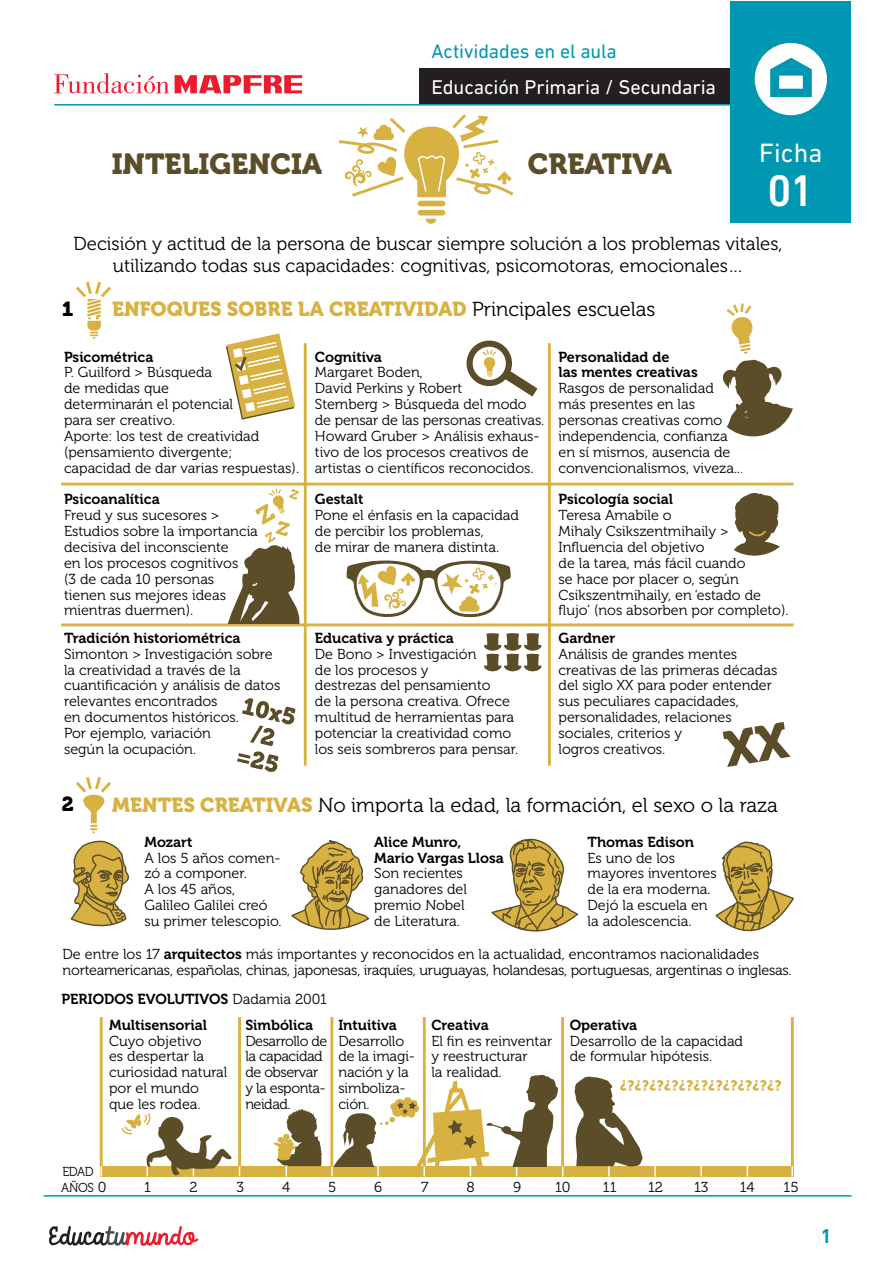
<style>
.page{position:relative;width:893px;height:1263px;background:#fff}
.page>*{position:absolute;margin:0;border:0;box-sizing:border-box;transform-origin:0 0}
.t1{font:500 45px "DIN Next LT Pro";color:#fff}
.t2{font:28.8px "Museo 900";color:#5c4d29}
.t3{font:27px "DIN Next LT Pro";color:#fff}
.t4{font:20.25px "Museo 300";color:#000}
.t5{font:20.25px "Museo 900";color:#d7b242}
.t6{font:20.25px "DIN Next LT Pro";letter-spacing:-.01em;color:#fff}
.t7{font:20.25px "Museo 900";color:#000}
.t8{font:19.95px "DIN Next LT Pro";letter-spacing:-.005em;color:#0097b2}
.t9{font:700 19.5px "DIN Pro";color:#0097b2}
.t10{font:18.75px/21.6px "Museo 300";color:#000;text-align:center}
.t11{font:14.4px/15.9px "Museo 300";color:#000}
.t12{font:14.4px/15.9px "Museo 300";letter-spacing:-.03em;color:#000}
.t13{font:14.4px "Museo 700";color:#000}
.t14{font:13.05px/15.9px "Museo 300";color:#000;scale:.95 1}
.s1{font-family:"Museo 300";color:#000}
.s2{font-family:"Museo 700"}
.s3{font-family:"Museo 100"}
.s4{font-family:"Museo 900";color:#d7b242}
.s5{font-family:"Museo 300"}
.s6{font-size:14.4px}
</style>
<div class="page">
<hr style="left:44px;top:1195px;width:808px;height:1px;background:#0097b2">
<div style="left:419px;top:69px;width:315px;height:35px;background:#231f20"></div>
<div style="left:730px;top:1px;width:121px;height:221px;background:#0097b2"></div>
<div style="left:755px;top:43px;width:72px;height:72px;background:#fff;border-radius:50%"></div>
<svg style="left:770px;top:58px;width:42px;height:39px"></svg>
<svg style="left:49px;top:1226px;width:149px;height:20px"></svg>
<svg style="left:54px;top:73px;width:115px;height:21px"></svg>
<svg style="left:175px;top:75px;width:127px;height:19px"></svg>
<hr style="left:54px;top:104px;width:676px;height:2px;background:#0097b2">
<div style="left:418px;top:201px;width:27px;height:5px;background:#d7b242;border-radius:3px"></div>
<div style="left:418px;top:210px;width:27px;height:5px;background:#d7b242;border-radius:3px"></div>
<svg style="left:426px;top:219px;width:10px;height:5px"></svg>
<svg style="left:339px;top:114px;width:175px;height:84px"></svg>
<svg style="left:76px;top:281px;width:35px;height:58px"></svg>
<svg style="left:76px;top:777px;width:35px;height:56px"></svg>
<hr style="left:61px;top:483px;width:732px;height:2px;background:#d7b242">
<hr style="left:61px;top:623px;width:732px;height:3px;background:#d7b242">
<hr style="left:304px;top:343px;width:3px;height:423px;background:#d7b242">
<hr style="left:548px;top:343px;width:3px;height:423px;background:#d7b242">
<div style="left:100px;top:1166px;width:694px;height:10px;background:#d7b242"></div>
<hr style="left:147px;top:1019px;width:1px;height:157px;background:#fff">
<hr style="left:101px;top:1019px;width:1px;height:157px;background:#fff">
<hr style="left:193px;top:1019px;width:1px;height:157px;background:#fff">
<hr style="left:239px;top:1019px;width:1px;height:157px;background:#fff">
<hr style="left:238px;top:1017px;width:3px;height:149px;background:#d7b242">
<hr style="left:100px;top:1017px;width:3px;height:149px;background:#d7b242">
<hr style="left:331px;top:1019px;width:2px;height:157px;background:#fff">
<hr style="left:377px;top:1019px;width:2px;height:157px;background:#fff">
<hr style="left:286px;top:1019px;width:1px;height:157px;background:#fff">
<hr style="left:423px;top:1019px;width:2px;height:157px;background:#fff">
<hr style="left:470px;top:1019px;width:1px;height:157px;background:#fff">
<hr style="left:516px;top:1019px;width:1px;height:157px;background:#fff">
<hr style="left:562px;top:1019px;width:1px;height:157px;background:#fff">
<hr style="left:608px;top:1019px;width:2px;height:157px;background:#fff">
<hr style="left:654px;top:1019px;width:2px;height:157px;background:#fff">
<hr style="left:700px;top:1019px;width:2px;height:157px;background:#fff">
<hr style="left:747px;top:1019px;width:1px;height:157px;background:#fff">
<hr style="left:791px;top:1019px;width:2px;height:157px;background:#fff">
<hr style="left:330px;top:1017px;width:3px;height:149px;background:#d7b242">
<hr style="left:423px;top:1017px;width:3px;height:149px;background:#d7b242">
<hr style="left:561px;top:1017px;width:3px;height:149px;background:#d7b242">
<hr style="left:791px;top:1017px;width:3px;height:149px;background:#d7b242">
<svg style="left:226px;top:333px;width:69px;height:87px"></svg>
<svg style="left:347px;top:560px;width:164px;height:58px"></svg>
<svg style="left:720px;top:482px;width:74px;height:74px"></svg>
<svg style="left:237px;top:698px;width:59px;height:74px"></svg>
<svg style="left:484px;top:633px;width:58px;height:38px"></svg>
<svg style="left:723px;top:722px;width:67px;height:45px"></svg>
<svg style="left:291px;top:840px;width:79px;height:90px"></svg>
<svg style="left:70px;top:840px;width:59px;height:87px"></svg>
<svg style="left:491px;top:838px;width:88px;height:94px"></svg>
<svg style="left:715px;top:841px;width:79px;height:91px"></svg>
<svg style="left:121px;top:1113px;width:111px;height:62px"></svg>
<svg style="left:574px;top:1076px;width:207px;height:91px"></svg>
<svg style="left:228px;top:489px;width:72px;height:134px"></svg>
<svg style="left:727px;top:303px;width:26px;height:51px"></svg>
<svg style="left:466px;top:340px;width:71px;height:56px"></svg>
<svg style="left:273px;top:1075px;width:285px;height:91px"></svg>
<svg style="left:722px;top:360px;width:71px;height:76px"></svg>
<h3 class="t8" style="left:432px;top:40px;width:187px">Actividades en el aula</h3>
<h3 class="t6" style="left:432px;top:76px;width:286px">Educación Primaria / Secundaria</h3>
<p class="t2" style="left:112px;top:148px;width:212px">INTELIGENCIA</p>
<p class="t2" style="left:528px;top:148px;width:146px">CREATIVA</p>
<h3 class="t3" style="left:759px;top:137px;width:65px">Ficha</h3>
<h1 class="t1" style="left:767px;top:164px;width:49px">01</h1>
<p class="t10" style="left:74px;top:233px;width:710px">Decisión y actitud de la persona de buscar siempre solución a los problemas vitales, utilizando todas sus capacidades: cognitivas, psicomotoras, emocionales…</p>
<p class="t7" style="left:62px;top:298px;width:13px">1</p>
<p class="t5" style="left:112px;top:298px;width:545px">ENFOQUES SOBRE LA CREATIVIDAD <span class="s1">Principales escuelas</span></p>
<p class="t11" style="left:64px;top:349px;width:237px"><span class="s2">Psicométrica<br></span>P. Guilford &gt; Búsqueda<br>de medidas que<br>determinarán el potencial<br>para ser creativo.<br>Aporte: los test de creatividad (pensamiento divergente; capacidad de dar varias respuestas).</p>
<p class="t11" style="left:315px;top:349px;width:231px"><span class="s2">Cognitiva<br></span>Margaret Boden,<br>David Perkins y Robert<br>Stemberg &gt; Búsqueda del modo de pensar de las personas creativas.<br>Howard Gruber &gt; Análisis exhaus&shy;tivo de los procesos creativos de artistas o científicos reconocidos.</p>
<p class="t11" style="left:559px;top:349px;width:186px"><span class="s2">Personalidad de<br>las mentes creativas<br></span>Rasgos de personalidad más presentes en las personas creativas como independencia, confianza en sí mismos, ausencia de convencionalismos, viveza..<span class="s3">.</span></p>
<p class="t11" style="left:64px;top:492px;width:195px"><span class="s2">Psicoanalítica<br></span>Freud y sus sucesores &gt;<br>Estudios sobre la importancia decisiva del inconsciente<br>en los procesos cognitivos<br>(3 de cada 10 personas tienen sus mejores ideas mientras duermen).</p>
<p class="t11" style="left:315px;top:492px;width:206px"><span class="s2">Gestalt<br></span>Pone el énfasis en la capacidad de percibir los problemas,<br>de mirar de manera distinta.</p>
<p class="t11" style="left:559px;top:492px;width:232px"><span class="s2">Psicología social<br></span>Teresa Amabile o<br>Mihaly Csikszentmihaily &gt;<br>Influencia del objetivo<br>de la tarea, más fácil cuando<br>se hace por placer o, según<br>Csikszentmihaily, en ‘estado de flujo’ (nos absorben por completo).</p>
<p class="t11" style="left:64px;top:630px;width:218px"><span class="s2">Tradición historiométrica<br></span>Simonton &gt; Investigación sobre la creatividad a través de la cuantificación y análisis de datos relevantes encontrados<br>en documentos históricos.<br>Por ejemplo, variación<br>según la ocupación.</p>
<p class="t11" style="left:315px;top:630px;width:205px"><span class="s2">Educativa y práctica<br></span>De Bono &gt; Investigación<br>de los procesos y<br>destrezas del pensamiento<br>de la persona creativa. Ofrece multitud de herramientas para potenciar la creatividad como los seis sombreros para pensar.</p>
<p class="t11" style="left:559px;top:630px;width:220px"><span class="s2">Gardner<br></span>Análisis de grandes mentes creativas de las primeras décadas del siglo XX para poder entender sus peculiares capacidades, personalidades, relaciones sociales, criterios y<br>logros creativos.</p>
<p class="t7" style="left:62px;top:793px;width:13px">2</p>
<p class="t4" style="left:112px;top:794px;width:667px"><span class="s4">MENTES CREATIVAS</span> No importa la edad, la formación, el sexo o la raza</p>
<p class="t11" style="left:144px;top:834px;width:139px"><span class="s2">Mozart<br></span>A los 5 años comen&shy;zó a componer.<br>A los 45 años,<br>Galileo Galilei creó su primer telescopio.</p>
<p class="t11" style="left:374px;top:834px;width:131px"><span class="s2">Alice Munro,<br>Mario Vargas Llosa<br></span>Son recientes ganadores del premio Nobel<br>de Literatura.</p>
<p class="t11" style="left:588px;top:834px;width:131px"><span class="s2">Thomas Edison<br></span>Es uno de los mayores inventores de la era moderna.<br>Dejó la escuela en la adolescencia.</p>
<p class="t11" style="left:63px;top:947px;width:731px">De entre los 17 <span class="s2">arquitectos</span> más importantes y reconocidos en la actualidad, encontramos nacionalidades norteamericanas, españolas, chinas, japonesas, iraquíes, uruguayas, holandesas, portuguesas, argentinas o inglesas.</p>
<p class="t13" style="left:62px;top:991px;width:267px">PERIODOS EVOLUTIVOS <span class="s5">Dadamia 2001</span></p>
<p class="t11" style="left:109px;top:1017px;width:120px"><span class="s2">Multisensorial<br></span>Cuyo objetivo<br>es despertar la curiosidad natural por el mundo que les rodea.</p>
<p class="t12" style="left:245px;top:1017px;width:84px"><span class="s2">Simbólica<br></span>Desarrollo de la capacidad de observar y la esponta&shy;neidad.</p>
<p class="t11" style="left:338px;top:1017px;width:78px"><span class="s2">Intuitiva<br></span>Desarrollo de la imagi&shy;nación y la simboliza&shy;ción.</p>
<p class="t11" style="left:431px;top:1017px;width:122px"><span class="s2">Creativa<br></span>El fin es reinventar y reestructurar<br>la realidad.</p>
<p class="t11" style="left:570px;top:1017px;width:175px"><span class="s2">Operativa<br></span>Desarrollo de la capacidad de formular hipótesis.</p>
<p class="t14" style="left:61px;top:1163px;width:49px">EDAD<br>AÑOS <span class="s6">0</span></p>
<p class="t11" style="left:144px;top:1179px;width:8px">1</p>
<p class="t11" style="left:189px;top:1179px;width:10px">2</p>
<p class="t11" style="left:237px;top:1179px;width:9px">3</p>
<p class="t11" style="left:282px;top:1179px;width:10px">4</p>
<p class="t11" style="left:328px;top:1179px;width:10px">5</p>
<p class="t11" style="left:374px;top:1179px;width:10px">6</p>
<p class="t11" style="left:421px;top:1179px;width:9px">7</p>
<p class="t11" style="left:467px;top:1179px;width:10px">8</p>
<p class="t11" style="left:513px;top:1179px;width:10px">9</p>
<p class="t11" style="left:555px;top:1179px;width:17px">10</p>
<p class="t11" style="left:603px;top:1179px;width:15px">11</p>
<p class="t11" style="left:648px;top:1179px;width:16px">12</p>
<p class="t11" style="left:694px;top:1179px;width:16px">13</p>
<p class="t11" style="left:740px;top:1179px;width:16px">14</p>
<p class="t11" style="left:784px;top:1179px;width:16px">15</p>
<p class="t9" style="left:821px;top:1223px;width:12px">1</p>
</div>
